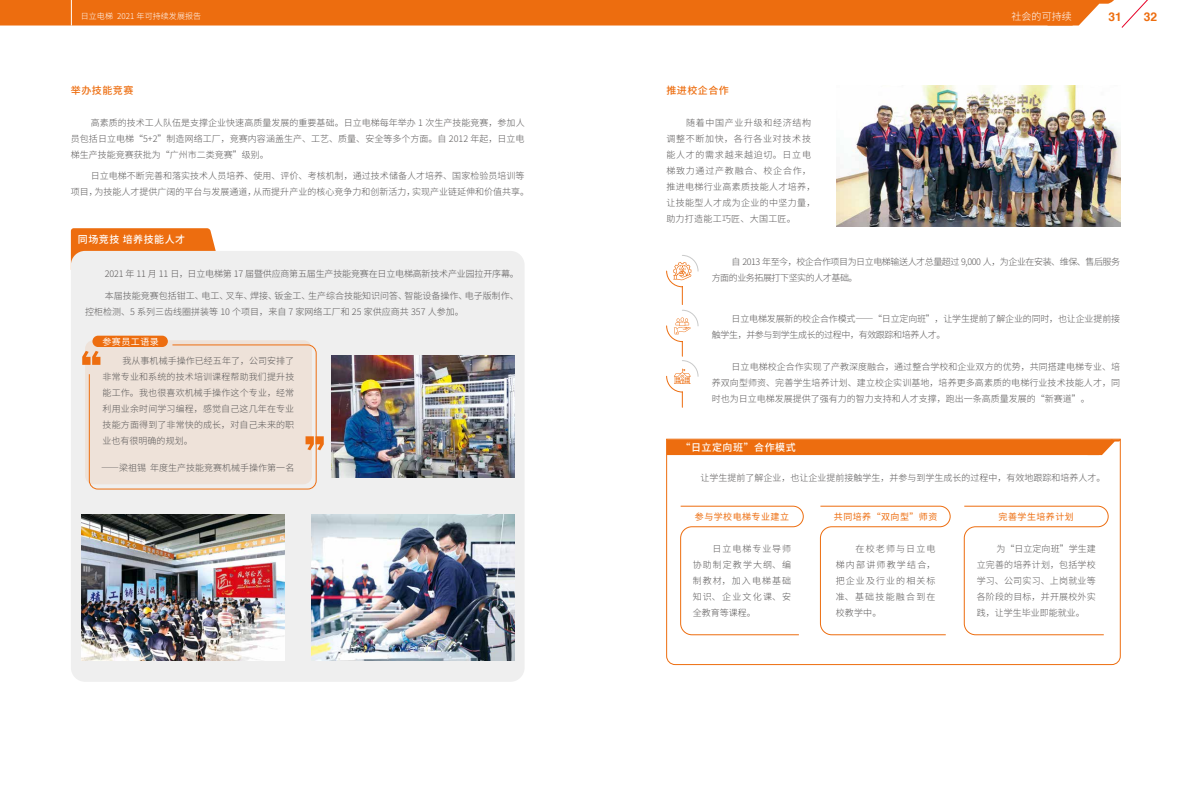
<style>
.page{position:relative;width:1191px;height:808px;background:#fff}
.page>*{position:absolute;margin:0;border:0;box-sizing:border-box;transform-origin:0 0}
.t1{font:700 12px "Helvetica";color:#ed6d0f}
.t2{font:500 10px "Source Han Sans CN";letter-spacing:.05em;color:#fff}
.t3{font:500 10px "Source Han Sans CN";letter-spacing:.05em;color:#ed6d0f}
.t4{font:300 10px "Source Han Sans CN";letter-spacing:.01em;color:#fff}
.t5{font:300 9px/16px "Source Han Sans CN";color:#595757;text-align:justify}
.t6{font:300 9px/16px "Source Han Sans CN";letter-spacing:-.02em;color:#595757}
.t7{font:300 9px/16px "Source Han Sans CN";letter-spacing:.07em;color:#595757}
.t8{font:300 9px/16px "Source Han Sans CN";letter-spacing:-.05em;color:#595757}
.t9{font:9px "Source Han Sans CN";letter-spacing:.05em;color:#ed6d0f}
.t10{font:9px "Source Han Sans CN";letter-spacing:.05em;color:#fff}
.t11{font:300 8px "Source Han Sans CN";letter-spacing:.01em;color:#fff}
</style>
<div class="page">
<svg style="left:0;top:0;width:1148px;height:28px;background:#ef7f2e"></svg>
<svg style="left:71px;top:228px;width:145px;height:33px;background:#ed7217"></svg>
<div style="left:71px;top:251px;width:453px;height:431px;background:#efefef;border-radius:14px"></div>
<img style="left:81px;top:514px;width:203px;height:146px">
<img style="left:311px;top:514px;width:203px;height:146px">
<img style="left:332px;top:355px;width:182px;height:123px">
<svg style="left:666px;top:255px;width:32px;height:152px"></svg>
<img style="left:836px;top:85px;width:284px;height:142px">
<svg style="left:82px;top:344px;width:242px;height:145px;background:#eee0d6"></svg>
<div style="left:92px;top:336px;width:76px;height:11px;background:#ed6d0f;border-radius:6px"></div>
<svg style="left:666px;top:455px;width:454px;height:210px"></svg>
<svg style="left:666px;top:439px;width:454px;height:16px;background:#ed7116"></svg>
<p class="t11" style="left:81px;top:12px;width:122px">日立电梯 2021 年可持续发展报告</p>
<p class="t4" style="left:1011px;top:11px;width:62px">社会的可持续</p>
<h1 class="t1" style="left:1108px;top:7px;width:15px">31</h1>
<h1 class="t1" style="left:1144px;top:7px;width:15px">32</h1>
<p class="t3" style="left:71px;top:85px;width:64px">举办技能竞赛</p>
<p class="t3" style="left:666px;top:85px;width:64px">推进校企合作</p>
<p class="t5" style="left:71px;top:115px;width:455px;text-indent:20px">高素质的技术工人队伍是支撑企业快速高质量发展的重要基础。日立电梯每年举办 1 次生产技能竞赛，参加人员包括日立电梯“5+2”制造网络工厂，竞赛内容涵盖生产、工艺、质量、安全等多个方面。自 2012 年起，日立电梯生产技能竞赛获批为“广州市二类竞赛”级别。</p>
<p class="t5" style="left:71px;top:168px;width:460px;text-indent:20px">日立电梯不断完善和落实技术人员培养、使用、评价、考核机制，通过技术储备人才培养、国家检验员培训等项目，为技能人才提供广阔的平台与发展通道，从而提升产业的核心竞争力和创新活力，实现产业链延伸和价值共享。</p>
<p class="t2" style="left:78px;top:233px;width:109px">同场竞技 培养技能人才</p>
<p class="t6" style="left:105px;top:266px;width:415px">2021 年 11 月 11 日，日立电梯第 17 届暨供应商第五届生产技能竞赛在日立电梯高新技术产业园拉开序幕。</p>
<p class="t5" style="left:85px;top:288px;width:435px;text-indent:20px">本届技能竞赛包括钳工、电工、叉车、焊接、钣金工、生产综合技能知识问答、智能设备操作、电子版制作、控柜检测、5 系列三齿线圈拼装等 10 个项目，来自 7 家网络工厂和 25 家供应商共 357 人参加。</p>
<p class="t10" style="left:102px;top:336px;width:58px">参赛员工语录</p>
<p class="t5" style="left:103px;top:353px;width:193px;text-indent:20px">我从事机械手操作已经五年了，公司安排了非常专业和系统的技术培训课程帮助我们提升技能工作。我也很喜欢机械手操作这个专业，经常利用业余时间学习编程，感觉自己这几年在专业技能方面得到了非常快的成长，对自己未来的职业也有很明确的规划。</p>
<p class="t5" style="left:101px;top:460px;width:194px">——梁祖锡 年度生产技能竞赛机械手操作第一名</p>
<p class="t7" style="left:666px;top:115px;width:151px;text-indent:20px">随着中国产业升级和经济结构调整不断加快，各行各业对技术技能人才的需求越来越迫切。日立电梯致力通过产教融合、校企合作，推进电梯行业高素质技能人才培养，让技能型人才成为企业的中坚力量，助力打造能工巧匠、大国工匠。</p>
<p class="t8" style="left:711px;top:254px;width:410px;text-indent:20px">自 2013 年至今，校企合作项目为日立电梯输送人才总量超过 9,000 人，为企业在安装、维保、售后服务方面的业务拓展打下坚实的人才基础。</p>
<p class="t6" style="left:711px;top:310px;width:410px;text-indent:20px">日立电梯发展新的校企合作模式——“日立定向班”，让学生提前了解企业的同时，也让企业提前接触学生，并参与到学生成长的过程中，有效跟踪和培养人才。</p>
<p class="t5" style="left:711px;top:359px;width:410px;text-indent:20px">日立电梯校企合作实现了产教深度融合，通过整合学校和企业双方的优势，共同搭建电梯专业、培养双向型师资、完善学生培养计划、建立校企实训基地，培养更多高素质的电梯行业技术技能人才，同时也为日立电梯发展提供了强有力的智力支持和人才支撑，跑出一条高质量发展的“新赛道”。</p>
<p class="t2" style="left:680px;top:442px;width:116px">“日立定向班”合作模式</p>
<p class="t5" style="left:700px;top:470px;width:406px">让学生提前了解企业，也让企业提前接触学生，并参与到学生成长的过程中，有效地跟踪和培养人才。</p>
<p class="t9" style="left:695px;top:512px;width:96px">参与学校电梯专业建立</p>
<p class="t9" style="left:834px;top:512px;width:105px">共同培养“双向型”师资</p>
<p class="t9" style="left:998px;top:512px;width:77px">完善学生培养计划</p>
<p class="t5" style="left:692px;top:541px;width:100px;text-indent:20px">日立电梯专业导师协助制定教学大纲、编制教材，加入电梯基础知识、企业文化课、安全教育等课程。</p>
<p class="t5" style="left:835px;top:541px;width:101px;text-indent:20px">在校老师与日立电梯内部讲师教学结合，把企业及行业的相关标准、基础技能融合到在校教学中。</p>
<p class="t5" style="left:976px;top:541px;width:121px;text-indent:20px">为“日立定向班”学生建立完善的培养计划，包括学校学习、公司实习、上岗就业等各阶段的目标，并开展校外实践，让学生毕业即能就业。</p>
</div>
